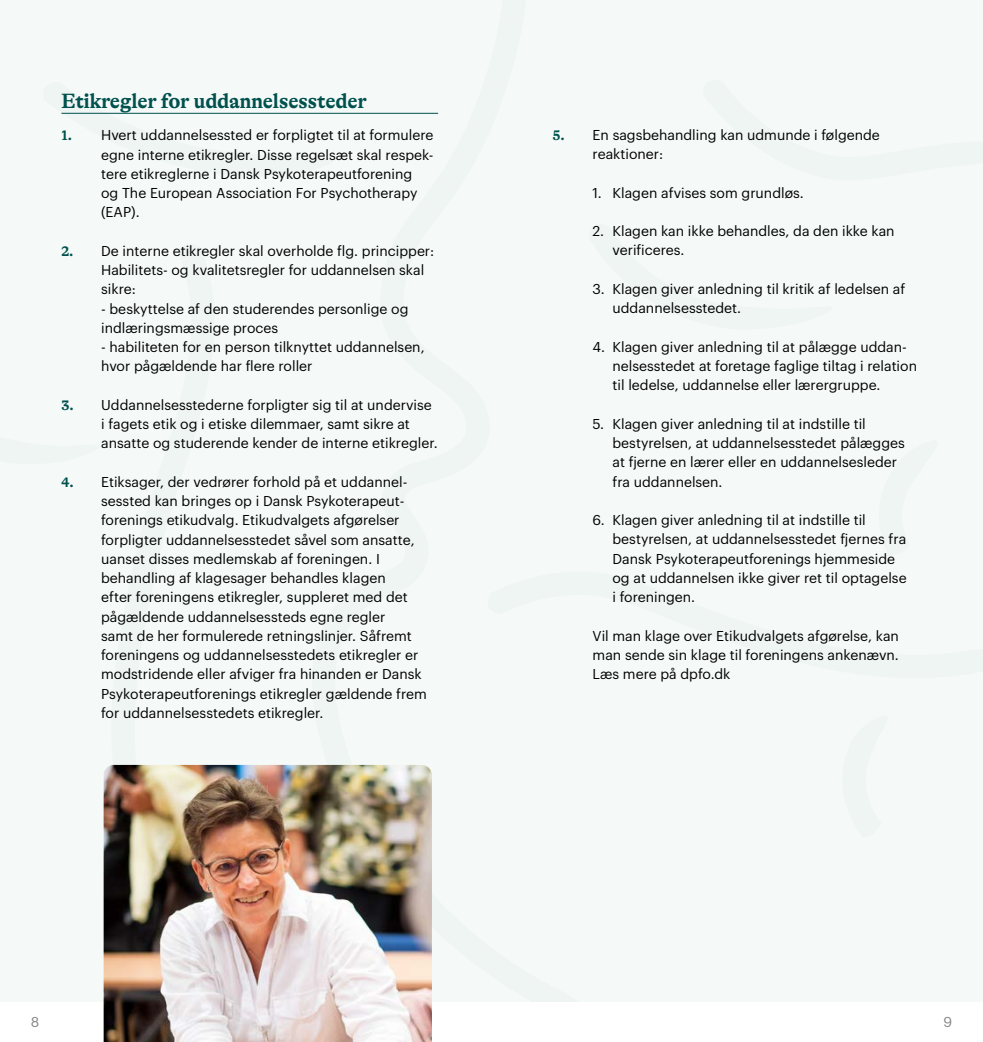
<style>
.page{position:relative;width:983px;height:1042px;background:#fff}
.page>*{position:absolute;margin:0;border:0;box-sizing:border-box;transform-origin:0 0}
.H3_-_etik{font:700 21px "GT Alpina";color:#00514e}
.Brød{font:14px/19.2px "Graphik";color:#000}
.t1{font:14px "Graphik";color:#878787}
.s1{font-family:"GT Alpina";font-weight:700;color:#00514e}
</style>
<div class="page">
<div style="left:0;top:0;width:982px;height:1042px;background:#f5faf8"></div>
<svg style="left:61px;top:112px;width:251px;height:1px"></svg>
<div style="left:0;top:1002px;width:982px;height:40px;background:#fff"></div>
<hr style="left:61px;top:113px;width:377px;height:1px;background:#00514e">
<img style="left:104px;top:765px;width:328px;height:277px">
<p class="H3_-_etik" style="left:61px;top:89px;width:307px">Etikregler for uddannelsessteder</p>
<p class="Brød" style="left:101px;top:124px;width:334px;text-indent:-40px"><span class="s1">1.</span> Hvert uddannelsessted er forpligtet til at formulere egne interne etikregler. Disse regelsæt skal respek&shy;tere etikreglerne i Dansk Psykoterapeutforening<br>og The European Association For Psychotherapy (EAP).</p>
<p class="Brød" style="left:101px;top:240px;width:334px;text-indent:-40px"><span class="s1">2.</span> De interne etikregler skal overholde flg. principper:<br>Habilitets- og kvalitetsregler for uddannelsen skal sikre:</p>
<p class="Brød" style="left:101px;top:298px;width:309px">- beskyttelse af den studerendes personlige og indlæringsmæssige proces</p>
<p class="Brød" style="left:101px;top:336px;width:325px">- habiliteten for en person tilknyttet uddannelsen, hvor pågældende har flere roller</p>
<p class="Brød" style="left:101px;top:394px;width:338px;text-indent:-40px"><span class="s1">3.</span> Uddannelsesstederne forpligter sig til at undervise i fagets etik og i etiske dilemmaer, samt sikre at ansatte og studerende kender de interne etikregler.</p>
<p class="Brød" style="left:101px;top:471px;width:327px;text-indent:-40px"><span class="s1">4.</span> Etiksager, der vedrører forhold på et uddannel&shy;sessted kan bringes op i Dansk Psykoterapeut&shy;forenings etikudvalg. Etikudvalgets afgørelser forpligter uddannelsesstedet såvel som ansatte, uanset disses medlemskab af foreningen. I behandling af klagesager behandles klagen<br>efter foreningens etikregler, suppleret med det pågældende uddannelsessteds egne regler<br>samt de her formulerede retningslinjer. Såfremt foreningens og uddannelsesstedets etikregler er modstridende eller afviger fra hinanden er Dansk Psykoterapeutforenings etikregler gældende frem for uddannelsesstedets etikregler.</p>
<p class="Brød" style="left:592px;top:124px;width:289px;text-indent:-40px"><span class="s1">5.</span> En sagsbehandling kan udmunde i følgende reaktioner:</p>
<p class="Brød" style="left:592px;top:182px;width:213px">1. Klagen afvises som grundløs.</p>
<p class="Brød" style="left:612px;top:220px;width:283px;text-indent:-20px">2. Klagen kan ikke behandles, da den ikke kan verificeres.</p>
<p class="Brød" style="left:612px;top:278px;width:294px;text-indent:-20px">3. Klagen giver anledning til kritik af ledelsen af uddannelsesstedet.</p>
<p class="Brød" style="left:612px;top:336px;width:306px;text-indent:-20px">4. Klagen giver anledning til at pålægge uddan&shy;nelsesstedet at foretage faglige tiltag i relation til ledelse, uddannelse eller lærergruppe.</p>
<p class="Brød" style="left:612px;top:413px;width:294px;text-indent:-20px">5. Klagen giver anledning til at indstille til bestyrelsen, at uddannelsesstedet pålægges at fjerne en lærer eller en uddannelsesleder fra uddannelsen.</p>
<p class="Brød" style="left:612px;top:509px;width:295px;text-indent:-20px">6. Klagen giver anledning til at indstille til bestyrelsen, at uddannelsesstedet fjernes fra Dansk Psykoterapeutforenings hjemmeside og at uddannelsen ikke giver ret til optagelse i foreningen.</p>
<p class="Brød" style="left:592px;top:625px;width:308px;text-align:justify">Vil man klage over Etikudvalgets afgørelse, kan man sende sin klage til foreningens ankenævn.<br>Læs mere på dpfo.dk</p>
<p class="t1" style="left:31px;top:1011px;width:10px">8</p>
<p class="t1" style="left:943px;top:1011px;width:10px">9</p>
</div>
